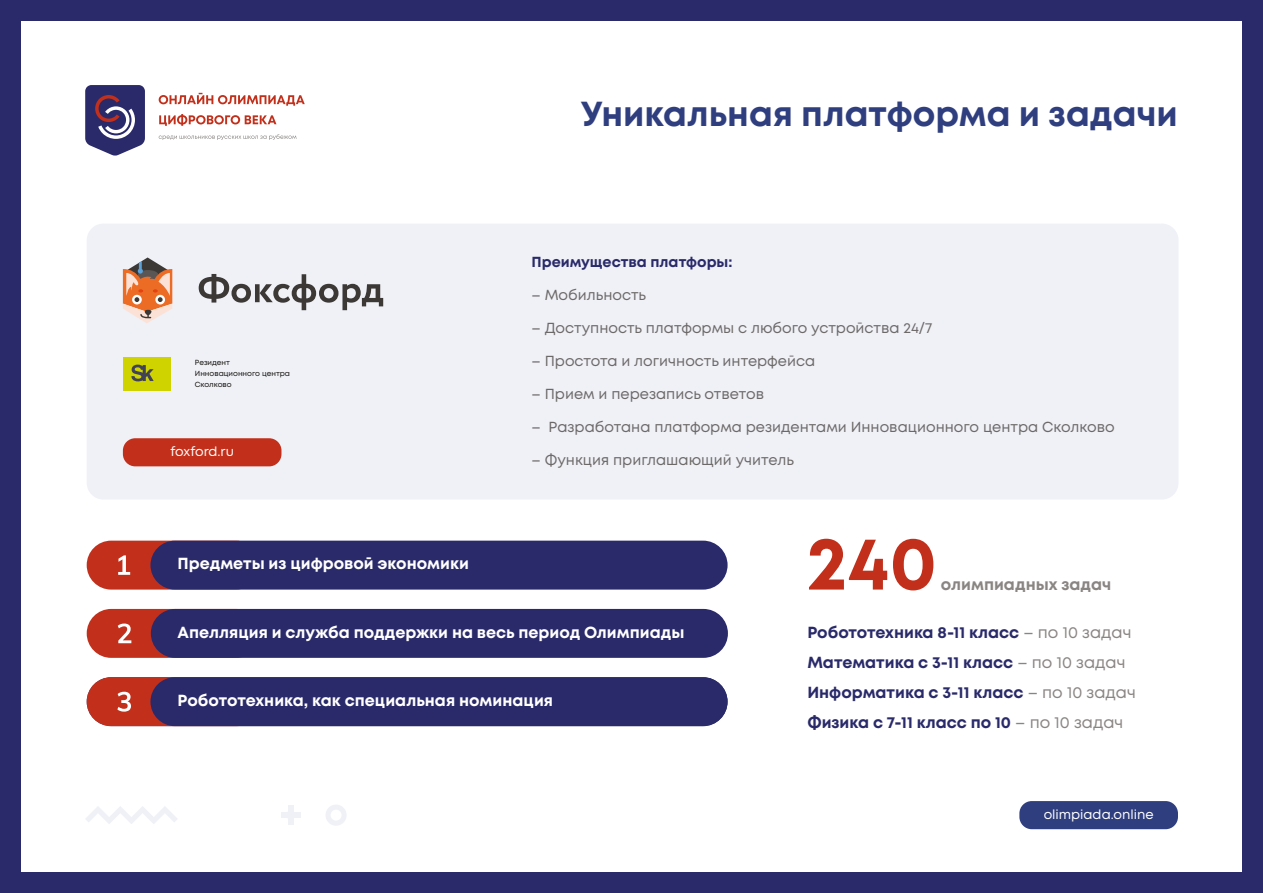
<style>
.page{position:relative;width:1263px;height:893px;background:#2a2a6a}
.page>*{position:absolute;margin:0;border:0;box-sizing:border-box;transform-origin:0 0}
.t1{font:700 75px "Mont";color:#c2301b}
.t2{font:700 34.65px "Mont";color:#2f3e7f}
.t3{font:700 16.05px/30.2px "Mont";color:#2a2a6a}
.t4{font:700 16.05px "Mont";color:#fff}
.t5{font:700 16.05px "Mont";color:#898583}
.t6{font:14.55px "Mont";color:#6d6968}
.t7{font:700 14.55px "Mont";color:#2a2a6a}
.t8{font:13.05px "Mont";color:#fff}
.t9{font:7.35px/11.1px "Mont";color:#12100b}
.s1{font-weight:400;color:#898583}
</style>
<div class="page">
<div style="left:21px;top:21px;width:1221px;height:851px;background:#fff"></div>
<div style="left:1019px;top:801px;width:159px;height:28px;background:#2f3e7f;border-radius:12px"></div>
<svg style="left:86px;top:806px;width:91px;height:18px"></svg>
<svg style="left:326px;top:805px;width:21px;height:21px"></svg>
<div style="left:289px;top:805px;width:5px;height:20px;background:#eff1f7"></div>
<div style="left:281px;top:813px;width:20px;height:5px;background:#eff1f7"></div>
<svg style="left:85px;top:85px;width:60px;height:71px"></svg>
<svg style="left:159px;top:93px;width:146px;height:13px"></svg>
<svg style="left:159px;top:114px;width:117px;height:12px"></svg>
<svg style="left:159px;top:134px;width:137px;height:6px"></svg>
<div style="left:87px;top:224px;width:1091px;height:276px;background:#eff1f7;border-radius:17px"></div>
<svg style="left:123px;top:257px;width:49px;height:66px"></svg>
<svg style="left:199px;top:274px;width:184px;height:36px"></svg>
<div style="left:123px;top:438px;width:158px;height:28px;background:#c2301b;border-radius:12px"></div>
<div style="left:123px;top:357px;width:48px;height:34px;background:#cfd400"></div>
<svg style="left:131px;top:365px;width:23px;height:16px"></svg>
<div style="left:87px;top:541px;width:174px;height:49px;background:#c2301b;border-radius:24px"></div>
<div style="left:150px;top:541px;width:577px;height:49px;background:#2a2a6a;border-radius:24px"></div>
<svg style="left:118px;top:555px;width:12px;height:20px"></svg>
<div style="left:87px;top:609px;width:174px;height:49px;background:#c2301b;border-radius:24px"></div>
<div style="left:151px;top:609px;width:577px;height:49px;background:#2a2a6a;border-radius:24px"></div>
<svg style="left:118px;top:623px;width:13px;height:20px"></svg>
<div style="left:87px;top:677px;width:174px;height:49px;background:#c2301b;border-radius:24px"></div>
<div style="left:150px;top:677px;width:577px;height:49px;background:#2a2a6a;border-radius:24px"></div>
<svg style="left:117px;top:692px;width:14px;height:20px"></svg>
<p class="t9" style="left:195px;top:357px;width:97px">Резидент<br>Инновационного центра<br>Сколково</p>
<p class="t8" style="left:170px;top:443px;width:65px">foxford.ru</p>
<p class="t4" style="left:178px;top:553px;width:293px">Предметы из цифровой экономики</p>
<h2 class="t2" style="left:581px;top:92px;width:599px">Уникальная платформа и задачи</h2>
<p class="t7" style="left:532px;top:252px;width:202px">Преимущества платфоры:</p>
<p class="t6" style="left:532px;top:285px;width:116px">– Мобильность</p>
<p class="t6" style="left:532px;top:318px;width:402px">– Доступность платформы с любого устройства 24/7</p>
<p class="t6" style="left:532px;top:351px;width:285px">– Простота и логичность интерфейса</p>
<p class="t6" style="left:532px;top:384px;width:234px">– Прием и перезапись ответов</p>
<p class="t6" style="left:532px;top:417px;width:584px">– Разработана платформа резидентами Инновационного центра Сколково</p>
<p class="t6" style="left:532px;top:450px;width:264px">– Функция приглашающий учитель</p>
<h1 class="t1" style="left:806px;top:515px;width:132px">240</h1>
<p class="t5" style="left:941px;top:573px;width:172px">олимпиадных задач</p>
<p class="t4" style="left:178px;top:622px;width:508px">Апелляция и служба поддержки на весь период Олимпиады</p>
<p class="t4" style="left:178px;top:690px;width:377px">Робототехника, как специальная номинация</p>
<p class="t3" style="left:807px;top:617px;width:330px">Робототехника 8-11 класс <span class="s1">– по 10 задач </span>Математика с 3-11 класс <span class="s1">– по 10 задач </span>Информатика с 3-11 класс <span class="s1">– по 10 задач </span>Физика с 7-11 класс по 10 <span class="s1">– по 10 задач</span></p>
<p class="t8" style="left:1043px;top:806px;width:112px">olimpiada.online</p>
</div>
